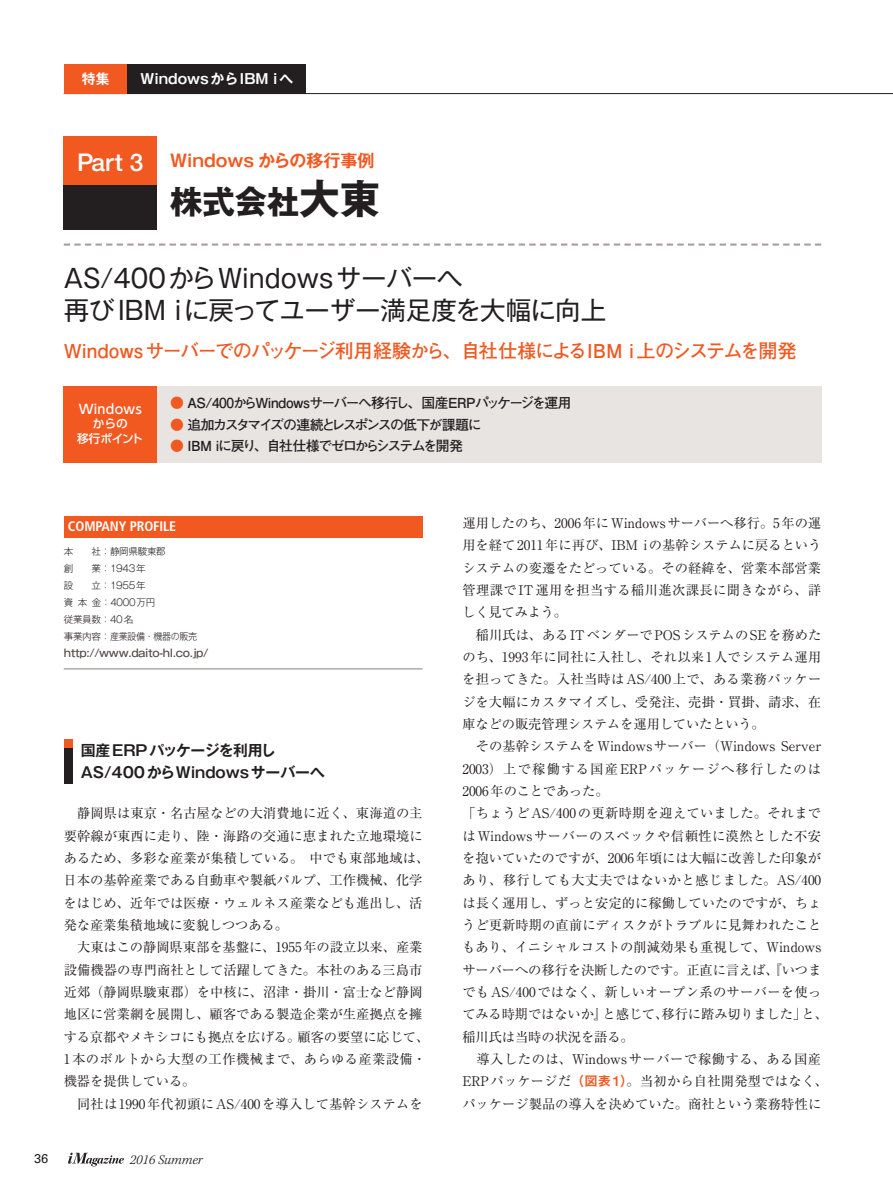
<style>
.page{position:relative;width:893px;height:1191px;background:#fff}
.page>*{position:absolute;margin:0;border:0;box-sizing:border-box;transform-origin:0 0}
.t1{font:700 32.25px "Gothic MB101 Pro";color:#231f20}
.t2{font:25.5px/32px "Gothic MB101 Pro";color:#231f20}
.t3{font:700 19.2px "Futo Go B101 Pro";letter-spacing:-.055em;color:#f15921}
.t4{font:700 16.95px "Gothic MB101 Pro De";color:#f15921}
.t5{font:700 14.85px/22.4px "Gothic MB101 Pro De";letter-spacing:-.005em;color:#231f20}
.t6{font:700 13.8px "Futo Go B101 Pro";letter-spacing:-.1em;color:#231f20}
.t7{font:700 13.8px "Futo Go B101 Pro";letter-spacing:-.05em;color:#231f20}
.t8{font:700 13.8px "Gothic MB101 Pro De";color:#fff}
.t9{font:700 condensed 13.8px "Frutiger LT Std";letter-spacing:-.01em;color:#fff}
.t10{font:italic 300 13.8px "Kepler Std";color:#231f20}
.t11{font:13.35px/22.4px "Ryumin Pro";color:#231f20}
.t12{font:500 12.9px "UD Shin Go Pro";letter-spacing:.02em;color:#fff}
.t13{font:12.75px "Univers LT Std";color:#231f20}
.t14{font:500 11.7px/14.9px "UD Shin Go Pro";color:#fff;text-align:center}
.t15{font:500 10.65px "Gothic MB101 Pro";letter-spacing:-.035em;color:#524a47}
.t16{font:300 9.6px/17px "Gothic MB101 Pro";letter-spacing:-.035em;color:#231f20}
.s1{font-family:"Helvetica Neue LT Std";font-weight:500;font-size:24.45px;color:#fff}
.s2{font-size:40.35px}
.s3{color:#f15921}
.s4{font-family:"Midashi Go Pro MB31";color:#f15921}
</style>
<div class="page">
<hr style="left:64px;top:93px;width:829px;height:1px;background:#231f20">
<div style="left:64px;top:64px;width:64px;height:30px;background:#f15921"></div>
<div style="left:128px;top:64px;width:178px;height:30px;background:#231f20"></div>
<div style="left:64px;top:739px;width:8px;height:45px;background:#231f20"></div>
<div style="left:64px;top:739px;width:8px;height:9px;background:#f15921"></div>
<div style="left:64px;top:386px;width:757px;height:76px;background:#e8e4e2"></div>
<div style="left:64px;top:386px;width:93px;height:76px;background:#f15921"></div>
<hr style="left:64px;top:668px;width:359px;height:1px;background:#a59b97">
<div style="left:64px;top:516px;width:359px;height:21px;background:#f15921"></div>
<svg style="left:64px;top:243px;width:757px;height:3px"></svg>
<div style="left:64px;top:137px;width:93px;height:93px;background:#f15921"></div>
<div style="left:64px;top:185px;width:93px;height:45px;background:#231f20"></div>
<svg style="left:68px;top:1152px;width:56px;height:14px"></svg>
<p class="t8" style="left:82px;top:67px;width:29px">特集</p>
<p class="t8" style="left:141px;top:67px;width:154px">WindowsからIBM iへ</p>
<p class="t4" style="left:77px;top:146px;width:299px"><span class="s1">Part 3</span> Windows からの移行事例</p>
<h1 class="t1" style="left:170px;top:175px;width:212px">株式会社<span class="s2">大東</span></h1>
<h2 class="t2" style="left:64px;top:259px;width:544px">AS/400からWindowsサーバーへ<br>再びIBM iに戻ってユーザー満足度を大幅に向上</h2>
<h3 class="t3" style="left:64px;top:335px;width:734px">Windowsサーバーでのパッケージ利用経験から、自社仕様によるIBM i 上のシステムを開発</h3>
<p class="t12" style="left:79px;top:398px;width:64px">Windows</p>
<p class="t14" style="left:77px;top:416px;width:68px">からの<br>移行ポイント</p>
<p class="t7" style="left:170px;top:392px;width:403px"><span class="s3">●</span> AS/400からWindowsサーバーへ移行し、国産ERPパッケージを運用</p>
<p class="t6" style="left:170px;top:413px;width:313px"><span class="s3">●</span> 追加カスタマイズの連続とレスポンスの低下が課題に</p>
<p class="t6" style="left:170px;top:434px;width:294px"><span class="s3">●</span> IBM iに戻り、自社仕様でゼロからシステムを開発</p>
<p class="t9" style="left:68px;top:518px;width:110px">COMPANY PROFILE</p>
<p class="t16" style="left:64px;top:541px;width:135px">本　　社：静岡県駿東郡<br>創　　業：1943年<br>設　　立：1955年<br>資本金：4000万円<br>従業員数：40名<br>事業内容：産業設備・機器の販売</p>
<p class="t15" style="left:64px;top:644px;width:146px">http://www.daito-hl.co.jp/</p>
<p class="t5" style="left:81px;top:737px;width:246px">国産ERPパッケージを利用し<br>AS/400からWindowsサーバーへ</p>
<p class="t11" style="left:64px;top:801px;width:367px">　静岡県は東京・名古屋などの大消費地に近く、東海道の主要幹線が東西に走り、陸・海路の交通に恵まれた立地環境にあるため、多彩な産業が集積している。 中でも東部地域は、日本の基幹産業である自動車や製紙パルプ、工作機械、化学をはじめ、近年では医療・ウェルネス産業なども進出し、活発な産業集積地域に変貌しつつある。<br>　大東はこの静岡県東部を基盤に、1955年の設立以来、産業設備機器の専門商社として活躍してきた。本社のある三島市近郊（静岡県駿東郡）を中核に、沼津・掛川・富士など静岡地区に営業網を展開し、顧客である製造企業が生産拠点を擁する京都やメキシコにも拠点を広げる。顧客の要望に応じて、<br>1本のボルトから大型の工作機械まで、あらゆる産業設備・機器を提供している。<br>　同社は1990年代初頭にAS/400を導入して基幹システムを</p>
<p class="t13" style="left:34px;top:1151px;width:16px">36</p>
<p class="t10" style="left:130px;top:1152px;width:75px">2016 Summer</p>
<p class="t11" style="left:462px;top:511px;width:367px">運用したのち、2006年にWindowsサーバーへ移行。5年の運用を経て2011年に再び、IBM iの基幹システムに戻るというシステムの変遷をたどっている。その経緯を、営業本部営業管理課でIT運用を担当する稲川進次課長に聞きながら、詳しく見てみよう。<br>　稲川氏は、あるITベンダーでPOSシステムのSEを務めたのち、1993年に同社に入社し、それ以来1人でシステム運用を担ってきた。入社当時はAS/400上で、ある業務パッケージを大幅にカスタマイズし、受発注、売掛・買掛、請求、在庫などの販売管理システムを運用していたという。<br>　その基幹システムをWindowsサーバー（Windows Server<br>2003）上で稼働する国産ERPパッケージへ移行したのは<br>2006年のことであった。<br>「ちょうどAS/400の更新時期を迎えていました。それまではWindowsサーバーのスペックや信頼性に漠然とした不安を抱いていたのですが、2006年頃には大幅に改善した印象があり、移行しても大丈夫ではないかと感じました。AS/400は長く運用し、ずっと安定的に稼働していたのですが、ちょうど更新時期の直前にディスクがトラブルに見舞われたこともあり、イニシャルコストの削減効果も重視して、Windowsサーバーへの移行を決断したのです。正直に言えば、『いつまでもAS/400ではなく、新しいオープン系のサーバーを使ってみる時期ではないか』と感じて、移行に踏み切りました」と、稲川氏は当時の状況を語る。<br>　導入したのは、Windowsサーバーで稼働する、ある国産<br>ERPパッケージだ<span class="s4">（図表 1）</span>。当初から自社開発型ではなく、パッケージ製品の導入を決めていた。商社という業務特性に</p>
</div>
